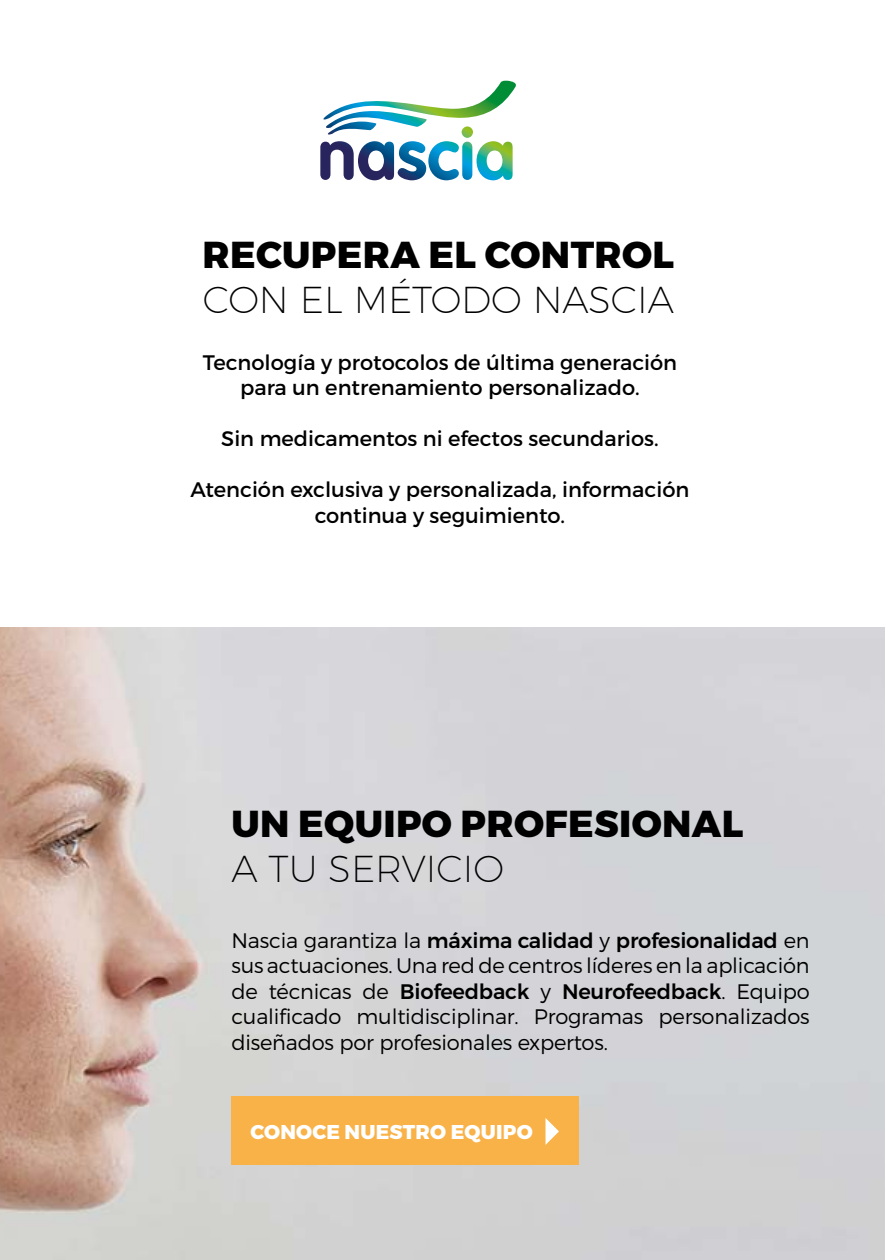
<style>
.page{position:relative;width:885px;height:1260px;background:#fff}
.page>*{position:absolute;margin:0;border:0;box-sizing:border-box;transform-origin:0 0}
.t1{font:800 37.5px "Montserrat";letter-spacing:.01em;color:#000}
.t2{font:200 37.5px "Montserrat";color:#000}
.t3{font:300 21px/25.5px "Montserrat";letter-spacing:-.01em;color:#000;text-align:justify}
.t4{font:21px/25.5px "Montserrat";color:#000;text-align:center}
.t5{font:800 19.95px "Montserrat";letter-spacing:.01em;color:#fff}
.s1{font-weight:500}
</style>
<div class="page">
<svg style="left:320px;top:81px;width:196px;height:99px"></svg>
<img style="left:0;top:628px;width:885px;height:632px">
<div style="left:231px;top:1096px;width:348px;height:69px;background:#f9b247"></div>
<svg style="left:546px;top:1118px;width:13px;height:27px"></svg>
<h1 class="t1" style="left:203px;top:231px;width:473px">RECUPERA EL CONTROL</h1>
<h1 class="t2" style="left:203px;top:277px;width:473px">CON EL MÉTODO NASCIA</h1>
<p class="t4" style="left:203px;top:349px;width:476px">Tecnología y protocolos de última generación para un entrenamiento personalizado.</p>
<p class="t4" style="left:221px;top:426px;width:439px">sin medicamentos ni efectos secundarios.</p>
<p class="t4" style="left:191px;top:477px;width:500px">atención exclusiva y personalizada, información continua y seguimiento.</p>
<h1 class="t1" style="left:232px;top:801px;width:513px">UN EQUIPO PROFESIONAL</h1>
<h1 class="t2" style="left:231px;top:846px;width:274px">A TU SERVICIO</h1>
<p class="t3" style="left:231px;top:927px;width:580px">Nascia garantiza la <span class="s1">máxima calidad</span> y <span class="s1">profesionalidad</span> en sus actuaciones. Una red de centros líderes en la aplicación de técnicas de <span class="s1">Biofeedback</span> y <span class="s1">Neurofeedback</span>. Equipo cualificado multidisciplinar. Programas personalizados diseñados por profesionales expertos.</p>
<p class="t5" style="left:251px;top:1119px;width:284px">CONOCE NUESTRO EQUIPO</p>
</div>
